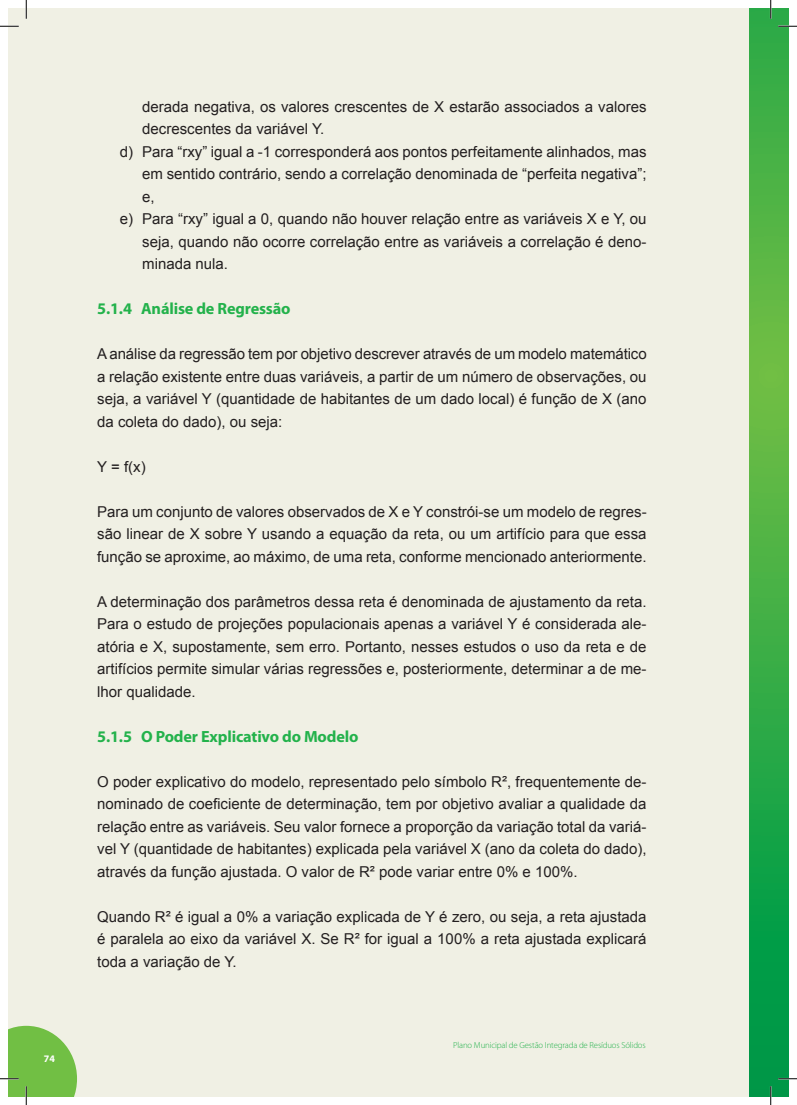
<style>
.page{position:relative;width:797px;height:1105px;background:#fff}
.page>*{position:absolute;margin:0;border:0;box-sizing:border-box;transform-origin:0 0}
.t1{font:700 16.25px "Myriad Pro";letter-spacing:-.01em;color:#23b24b}
.t2{font:15px/22.5px "Arial";color:#231f20;text-align:justify}
.t3{font:700 10px "Myriad Pro";color:#fff}
.t4{font:300 8.75px "Myriad Pro";letter-spacing:-.015em;color:#23b24b}
</style>
<div class="page">
<div style="left:9px;top:9px;width:761px;height:1087px;background:#f0f0e4"></div>
<svg style="left:749px;top:9px;width:39px;height:1087px;background:#38ac45"></svg>
<svg style="left:0;top:25px;width:19px;height:2px"></svg>
<svg style="left:778px;top:25px;width:19px;height:2px"></svg>
<svg style="left:778px;top:1078px;width:19px;height:1px"></svg>
<svg style="left:25px;top:0;width:2px;height:19px"></svg>
<svg style="left:0;top:1026px;width:77px;height:79px"></svg>
<svg style="left:770px;top:0;width:1px;height:19px"></svg>
<svg style="left:770px;top:1086px;width:1px;height:19px"></svg>
<p class="t3" style="left:44px;top:1053px;width:12px">74</p>
<p class="t2" style="left:142px;top:95px;width:506px">derada negativa, os valores crescentes de X estarão associados a valores</p>
<p class="t2" style="left:142px;top:118px;width:184px">decrescentes da variável Y.</p>
<p class="t2" style="left:120px;top:140px;width:528px">d) Para “rxy” igual a -1 corresponderá aos pontos perfeitamente alinhados, mas</p>
<p class="t2" style="left:142px;top:163px;width:506px">em sentido contrário, sendo a correlação denominada de “perfeita negativa”;</p>
<p class="t2" style="left:142px;top:185px;width:14px">e,</p>
<p class="t2" style="left:120px;top:208px;width:528px">e) Para “rxy” igual a 0, quando não houver relação entre as variáveis X e Y, ou</p>
<p class="t2" style="left:142px;top:230px;width:506px">seja, quando não ocorre correlação entre as variáveis a correlação é deno-</p>
<p class="t2" style="left:142px;top:253px;width:87px">minada nula.</p>
<p class="t1" style="left:97px;top:300px;width:195px">5.1.4 Análise de Regressão</p>
<p class="t2" style="left:97px;top:343px;width:551px">A análise da regressão tem por objetivo descrever através de um modelo matemático a relação existente entre duas variáveis, a partir de um número de observações, ou seja, a variável Y (quantidade de habitantes de um dado local) é função de X (ano da coleta do dado), ou seja:</p>
<p class="t2" style="left:97px;top:455px;width:50px">Y = f(x)</p>
<p class="t2" style="left:97px;top:500px;width:551px">Para um conjunto de valores observados de X e Y constrói-se um modelo de regres&shy;são linear de X sobre Y usando a equação da reta, ou um artifício para que essa função se aproxime, ao máximo, de uma reta, conforme mencionado anteriormente.</p>
<p class="t2" style="left:97px;top:590px;width:551px">A determinação dos parâmetros dessa reta é denominada de ajustamento da reta.<br>Para o estudo de projeções populacionais apenas a variável Y é considerada ale&shy;atória e X, supostamente, sem erro. Portanto, nesses estudos o uso da reta e de artifícios permite simular várias regressões e, posteriormente, determinar a de me&shy;lhor qualidade.</p>
<p class="t1" style="left:97px;top:727px;width:263px">5.1.5 O Poder Explicativo do Modelo</p>
<p class="t2" style="left:97px;top:770px;width:551px">O poder explicativo do modelo, representado pelo símbolo R², frequentemente de&shy;nominado de coeficiente de determinação, tem por objetivo avaliar a qualidade da relação entre as variáveis. Seu valor fornece a proporção da variação total da variá&shy;vel Y (quantidade de habitantes) explicada pela variável X (ano da coleta do dado), através da função ajustada. O valor de R² pode variar entre 0% e 100%.</p>
<p class="t2" style="left:97px;top:905px;width:551px">Quando R² é igual a 0% a variação explicada de Y é zero, ou seja, a reta ajustada é paralela ao eixo da variável X. Se R² for igual a 100% a reta ajustada explicará toda a variação de Y.</p>
<p class="t4" style="left:453px;top:1040px;width:194px">Plano Municipal de Gestão Integrada de Resíduos Sólidos</p>
</div>
